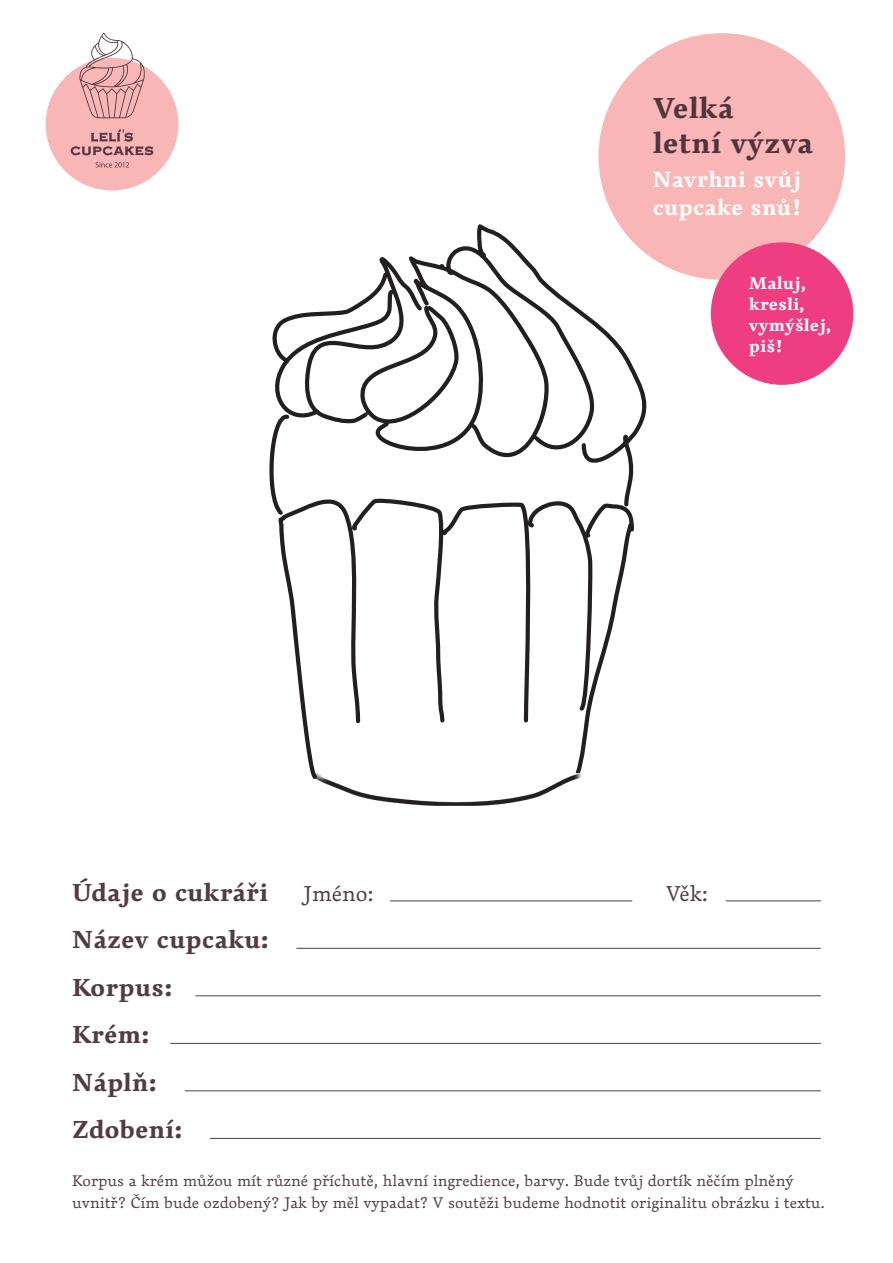
<style>
.page{position:relative;width:893px;height:1263px;background:#fff}
.page>*{position:absolute;margin:0;border:0;box-sizing:border-box;transform-origin:0 0}
.t1{font:700 28.2px/34.5px "Dederon DOT";color:#52343e}
.t2{font:700 24px/47.5px "Dederon DOT";color:#543a45}
.t3{font:700 21.45px/27.2px "Dederon DOT";color:#fff}
.t4{font:300 21px "Dederon LOT";color:#543a45}
.t5{font:700 16.5px/21px "Dederon DOT";color:#fff}
.t6{font:300 15px/22.5px "Dederon LOT";color:#543a45}
</style>
<div class="page">
<div style="left:46px;top:58px;width:132px;height:132px;background:#f9b6b6;border-radius:50%"></div>
<svg style="left:79px;top:33px;width:66px;height:85px"></svg>
<svg style="left:71px;top:129px;width:82px;height:26px"></svg>
<svg style="left:96px;top:162px;width:33px;height:5px"></svg>
<svg style="left:269px;top:226px;width:378px;height:547px"></svg>
<img style="left:316px;top:773px;width:266px;height:33px">
<svg style="left:279px;top:517px;width:38px;height:262px"></svg>
<div style="left:598px;top:33px;width:247px;height:247px;background:#f9b6b6;border-radius:50%"></div>
<hr style="left:296px;top:948px;width:525px;height:1px;background:#543a45">
<hr style="left:195px;top:995px;width:626px;height:1px;background:#543a45">
<hr style="left:170px;top:1043px;width:651px;height:1px;background:#543a45">
<hr style="left:185px;top:1090px;width:636px;height:1px;background:#543a45">
<hr style="left:210px;top:1138px;width:611px;height:1px;background:#543a45">
<hr style="left:726px;top:900px;width:95px;height:1px;background:#543a45">
<hr style="left:390px;top:900px;width:242px;height:1px;background:#543a45">
<div style="left:711px;top:242px;width:142px;height:143px;background:#ef3d82;border-radius:50%"></div>
<h1 class="t1" style="left:653px;top:94px;width:162px">Velká<br>letní výzva</h1>
<h3 class="t3" style="left:653px;top:168px;width:151px">Navrhni svůj cupcake snů!</h3>
<p class="t5" style="left:749px;top:274px;width:84px">Maluj, kresli, vymýšlej, piš!</p>
<h2 class="t2" style="left:72px;top:870px;width:198px">Údaje o cukráři</h2>
<h3 class="t4" style="left:304px;top:884px;width:72px">Jméno:</h3>
<h3 class="t4" style="left:666px;top:884px;width:43px">Věk:</h3>
<h2 class="t2" style="left:72px;top:918px;width:198px">Název cupcaku:<br>Korpus:<br>Krém:<br>Náplň:<br>Zdobení:</h2>
<p class="t6" style="left:72px;top:1170px;width:754px">Korpus a krém můžou mít různé příchutě, hlavní ingredience, barvy. Bude tvůj dortík něčím plněný uvnitř? Čím bude ozdobený? Jak by měl vypadat? V soutěži budeme hodnotit originalitu obrázku i textu.</p>
</div>
